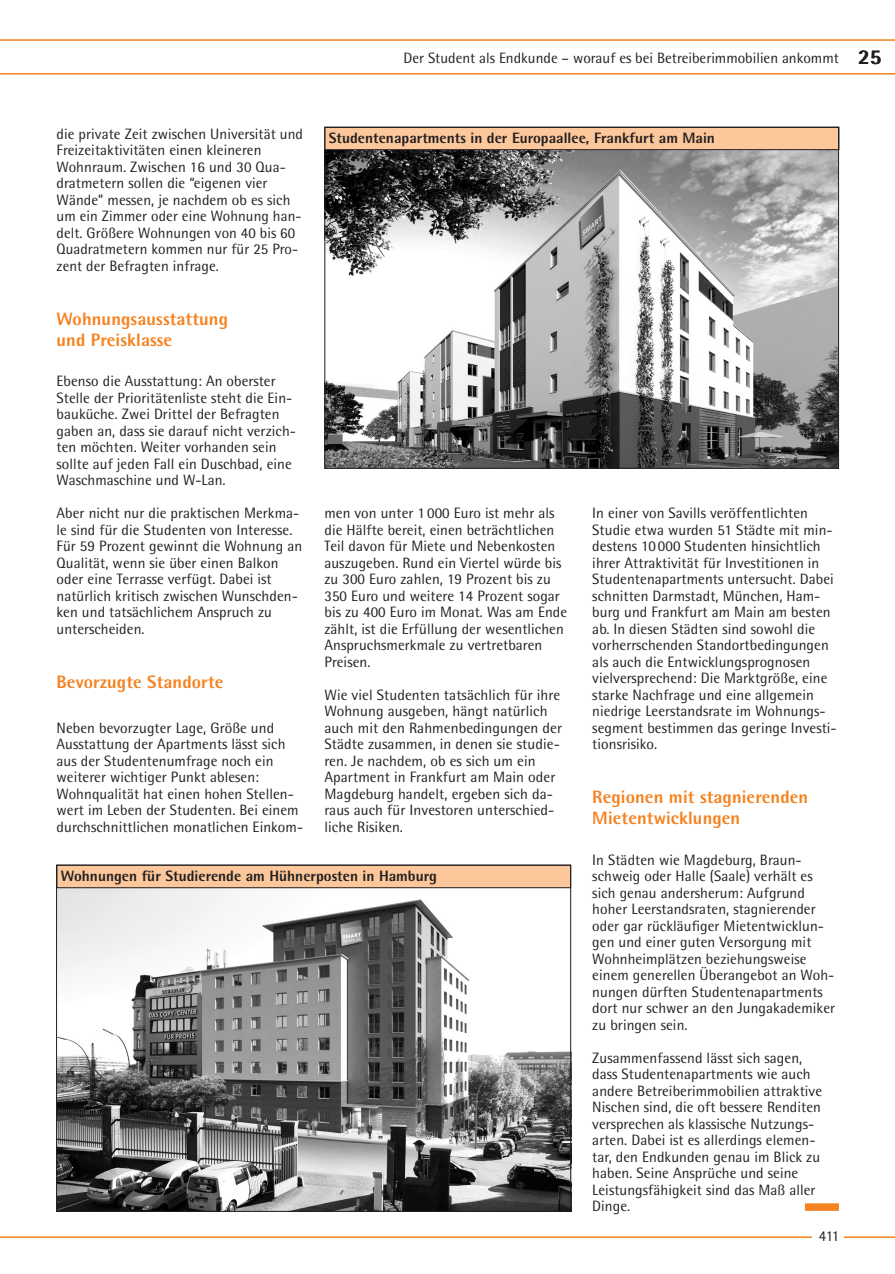
<style>
.page{position:relative;width:895px;height:1274px;background:#fff}
.page>*{position:absolute;margin:0;border:0;box-sizing:border-box;transform-origin:0 0}
.t1{font:800 18px/21px "Rotis Semi Sans";letter-spacing:.005em;color:#f58220}
.t2{font:15px/16.5px "Rotis Semi Sans";letter-spacing:.005em;color:#231f20}
.t3{font:800 15px "Rotis Semi Sans";color:#231f20}
.s1{font-weight:800;font-size:21px}
</style>
<div class="page">
<hr style="left:0;top:1236px;width:895px;height:2px;background:#f58220">
<div style="left:812px;top:1217px;width:32px;height:31px;background:#fff"></div>
<svg style="left:0;top:39px;width:895px;height:36px"></svg>
<div style="left:805px;top:1203px;width:34px;height:7px;background:#f58220"></div>
<img style="left:326px;top:150px;width:511px;height:317px">
<div style="left:325px;top:127px;width:514px;height:23px;background:#fcc89b"></div>
<div style="left:324px;top:127px;width:515px;height:23px;border:1px solid #231f20"></div>
<img style="left:58px;top:888px;width:511px;height:321px">
<div style="left:57px;top:865px;width:514px;height:22px;background:#fcc89b"></div>
<div style="left:57px;top:865px;width:514px;height:23px;border:1px solid #231f20"></div>
<p class="t2" style="left:403px;top:50px;width:479px">Der Student als Endkunde – worauf es bei Betreiberimmobilien ankommt <span class="s1">25</span></p>
<p class="t2" style="left:57px;top:125px;width:248px">die private Zeit zwischen Universität und Freizeitaktivitäten einen kleineren Wohnraum. Zwischen 16 und 30 Qua&shy;dratmetern sollen die “eigenen vier Wände” messen, je nachdem ob es sich um ein Zimmer oder eine Wohnung han&shy;delt. Größere Wohnungen von 40 bis 60<br>Quadratmetern kommen nur für 25 Pro&shy;zent der Befragten infrage.</p>
<p class="t1" style="left:57px;top:308px;width:173px">Wohnungsausstattung und Preisklasse</p>
<p class="t2" style="left:57px;top:373px;width:241px">Ebenso die Ausstattung: An oberster Stelle der Prioritätenliste steht die Ein&shy;bauküche. Zwei Drittel der Befragten gaben an, dass sie darauf nicht verzich&shy;ten möchten. Weiter vorhanden sein sollte auf jeden Fall ein Duschbad, eine Waschmaschine und W-Lan.</p>
<p class="t2" style="left:57px;top:505px;width:247px">Aber nicht nur die praktischen Merkma&shy;le sind für die Studenten von Interesse.<br>Für 59 Prozent gewinnt die Wohnung an Qualität, wenn sie über einen Balkon oder eine Terrasse verfügt. Dabei ist natürlich kritisch zwischen Wunschden&shy;ken und tatsächlichem Anspruch zu unterscheiden.</p>
<p class="t3" style="left:329px;top:128px;width:388px">Studentenapartments in der Europaallee, Frankfurt am Main</p>
<p class="t2" style="left:592px;top:505px;width:246px">In einer von Savills veröffentlichten Studie etwa wurden 51 Städte mit min&shy;destens 10 000 Studenten hinsichtlich ihrer Attraktivität für Investitionen in Studentenapartments untersucht. Dabei schnitten Darmstadt, München, Ham&shy;burg und Frankfurt am Main am besten ab. In diesen Städten sind sowohl die vorherrschenden Standortbedingungen als auch die Entwicklungsprognosen vielversprechend: Die Marktgröße, eine starke Nachfrage und eine allgemein niedrige Leerstandsrate im Wohnungs&shy;segment bestimmen das geringe Investi&shy;tionsrisiko.</p>
<p class="t2" style="left:324px;top:505px;width:244px">men von unter 1 000 Euro ist mehr als die Hälfte bereit, einen beträchtlichen Teil davon für Miete und Nebenkosten auszugeben. Rund ein Viertel würde bis zu 300 Euro zahlen, 19 Prozent bis zu 350 Euro und weitere 14 Prozent sogar bis zu 400 Euro im Monat. Was am Ende zählt, ist die Erfüllung der wesentlichen Anspruchsmerkmale zu vertretbaren Preisen.</p>
<p class="t2" style="left:324px;top:686px;width:239px">Wie viel Studenten tatsächlich für ihre Wohnung ausgeben, hängt natürlich auch mit den Rahmenbedingungen der Städte zusammen, in denen sie studie&shy;ren. Je nachdem, ob es sich um ein Apartment in Frankfurt am Main oder Magdeburg handelt, ergeben sich da&shy;raus auch für Investoren unterschied&shy;liche Risiken.</p>
<p class="t1" style="left:57px;top:671px;width:168px">Bevorzugte Standorte</p>
<p class="t2" style="left:57px;top:719px;width:248px">Neben bevorzugter Lage, Größe und Ausstattung der Apartments lässt sich aus der Studentenumfrage noch ein weiterer wichtiger Punkt ablesen:<br>Wohnqualität hat einen hohen Stellen&shy;wert im Leben der Studenten. Bei einem durchschnittlichen monatlichen Einkom-</p>
<p class="t1" style="left:592px;top:786px;width:217px">Regionen mit stagnierenden<br>Mietentwicklungen</p>
<p class="t2" style="left:592px;top:851px;width:244px">In Städten wie Magdeburg, Braun&shy;schweig oder Halle (Saale) verhält es sich genau andersherum: Aufgrund hoher Leerstandsraten, stagnierender oder gar rückläufiger Mietentwicklun&shy;gen und einer guten Versorgung mit Wohnheimplätzen beziehungsweise einem generellen Überangebot an Woh&shy;nungen dürften Studentenapartments dort nur schwer an den Jungakademiker zu bringen sein.</p>
<p class="t2" style="left:592px;top:1049px;width:231px">Zusammenfassend lässt sich sagen, dass Studentenapartments wie auch andere Betreiberimmobilien attraktive Nischen sind, die oft bessere Renditen versprechen als klassische Nutzungs&shy;arten. Dabei ist es allerdings elemen&shy;tar, den Endkunden genau im Blick zu haben. Seine Ansprüche und seine Leistungsfähigkeit sind das Maß aller Dinge.</p>
<p class="t3" style="left:61px;top:866px;width:378px">Wohnungen für Studierende am Hühnerposten in Hamburg</p>
<p class="t2" style="left:819px;top:1227px;width:22px">411</p>
</div>
